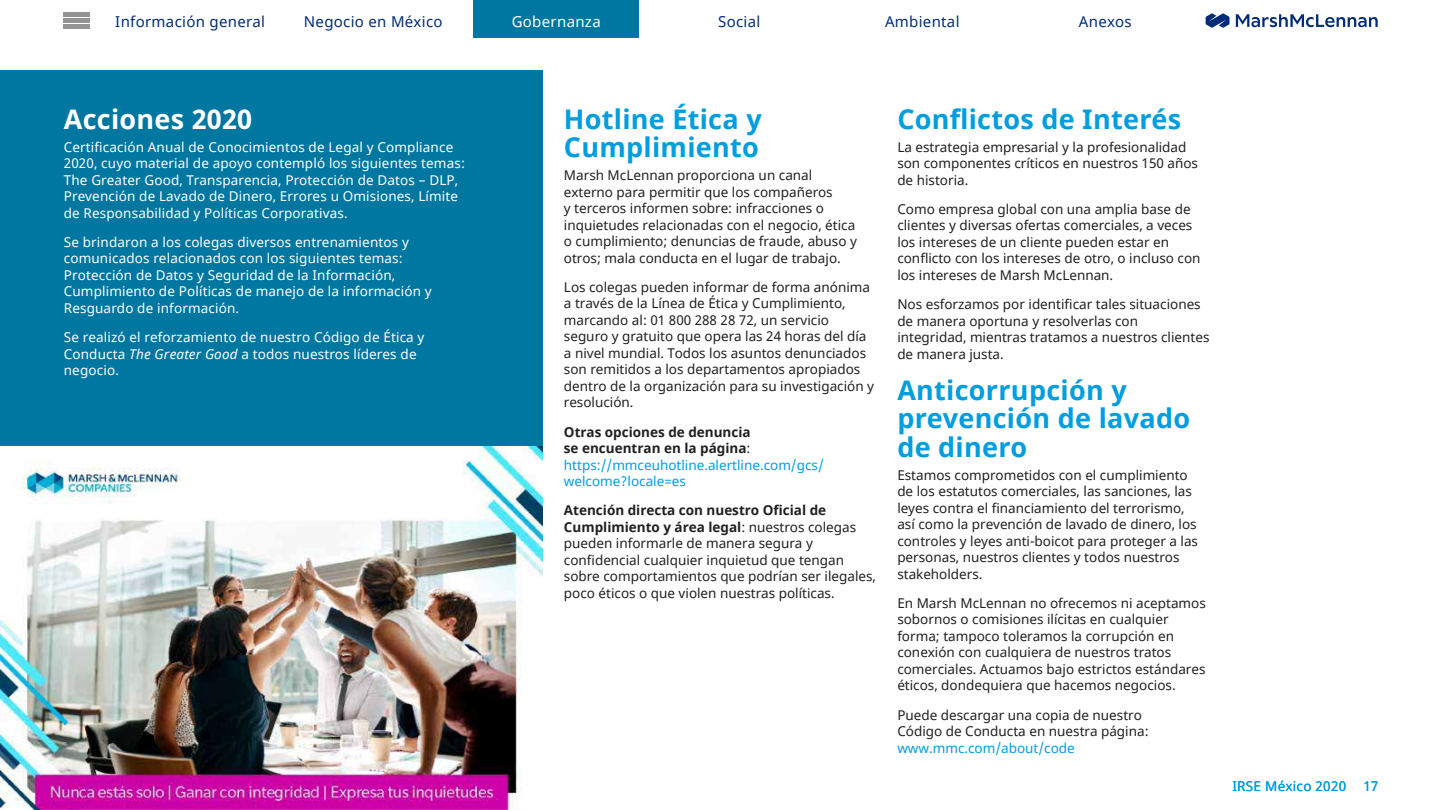
<style>
.page{position:relative;width:1440px;height:810px;background:#fff}
.page>*{position:absolute;margin:0;border:0;box-sizing:border-box;transform-origin:0 0}
.t1{font:700 27px/28.5px "Noto Sans";letter-spacing:.01em;color:#009de0}
.t2{font:700 27px "Noto Sans";letter-spacing:.01em;color:#fff}
.t3{font:15px "Noto Sans";letter-spacing:.02em;color:#002c77}
.t4{font:15px "Noto Sans";letter-spacing:.02em;color:#fff}
.t5{font:13.5px/16.5px "Noto Sans";color:#202020}
.t6{font:13.5px/16.5px "Noto Sans";letter-spacing:.01em;color:#fff}
.t7{font:13.5px/16.5px "Noto Sans";color:#009de0}
.t8{font:13.5px "Noto Sans";letter-spacing:.02em;color:#009de0}
.s1{font-style:italic}
.s2{font-weight:700;color:#202020}
.s3{color:#202020}
.s4{font-weight:700}
</style>
<div class="page">
<svg style="left:1235px;top:14px;width:142px;height:13px"></svg>
<svg style="left:1205px;top:13px;width:24px;height:15px"></svg>
<div style="left:473px;top:0;width:166px;height:37px;background:#0077a0"></div>
<div style="left:64px;top:12px;width:26px;height:5px;background:#949494"></div>
<div style="left:64px;top:18px;width:26px;height:5px;background:#949494"></div>
<div style="left:64px;top:24px;width:26px;height:5px;background:#949494"></div>
<div style="left:0;top:70px;width:542px;height:740px;background:#0077a0"></div>
<img style="left:0;top:447px;width:542px;height:363px">
<p class="t3" style="left:115px;top:11px;width:151px">Información general</p>
<p class="t3" style="left:304px;top:11px;width:140px">Negocio en México</p>
<p class="t4" style="left:511px;top:11px;width:90px">Gobernanza</p>
<p class="t3" style="left:718px;top:11px;width:44px">Social</p>
<p class="t3" style="left:885px;top:11px;width:76px">Ambiental</p>
<p class="t3" style="left:1078px;top:11px;width:54px">Anexos</p>
<h1 class="t2" style="left:64px;top:100px;width:190px">Acciones 2020</h1>
<p class="t6" style="left:64px;top:139px;width:403px">Certificación Anual de Conocimientos de Legal y Compliance 2020, cuyo material de apoyo contempló los siguientes temas:<br>The Greater Good, Transparencia, Protección de Datos – DLP, Prevención de Lavado de Dinero, Errores u Omisiones, Límite de Responsabilidad y Políticas Corporativas.</p>
<p class="t6" style="left:64px;top:234px;width:369px">Se brindaron a los colegas diversos entrenamientos y comunicados relacionados con los siguientes temas:<br>Protección de Datos y Seguridad de la Información, Cumplimiento de Políticas de manejo de la información y Resguardo de información.</p>
<p class="t6" style="left:64px;top:329px;width:362px">Se realizó el reforzamiento de nuestro Código de Ética y<br>Conducta <span class="s1">The Greater Good</span> a todos nuestros líderes de negocio.</p>
<h1 class="t1" style="left:564px;top:105px;width:199px">Hotline Ética y<br>Cumplimiento</h1>
<p class="t5" style="left:564px;top:167px;width:294px">Marsh McLennan proporciona un canal externo para permitir que los compañeros<br>y terceros informen sobre: infracciones o inquietudes relacionadas con el negocio, ética o cumplimiento; denuncias de fraude, abuso y otros; mala conducta en el lugar de trabajo.</p>
<p class="t5" style="left:564px;top:279px;width:312px">Los colegas pueden informar de forma anónima a través de la Línea de Ética y Cumplimiento, marcando al: 01 800 288 28 72, un servicio seguro y gratuito que opera las 24 horas del día a nivel mundial. Todos los asuntos denunciados son remitidos a los departamentos apropiados dentro de la organización para su investigación y resolución.</p>
<p class="t7" style="left:564px;top:424px;width:261px"><span class="s2">Otras opciones de denuncia<br>se encuentran en la página</span><span class="s3">: </span>https://mmceuhotline.alertline.com/gcs/ welcome?locale=es</p>
<p class="t5" style="left:564px;top:503px;width:313px"><span class="s4">Atención directa con nuestro Oficial de Cumplimiento y área legal</span>: nuestros colegas pueden informarle de manera segura y confidencial cualquier inquietud que tengan sobre comportamientos que podrían ser ilegales, poco éticos o que violen nuestras políticas.</p>
<h1 class="t1" style="left:897px;top:105px;width:285px">Conflictos de Interés</h1>
<p class="t5" style="left:897px;top:139px;width:302px">La estrategia empresarial y la profesionalidad son componentes críticos en nuestros 150 años de historia.</p>
<p class="t5" style="left:897px;top:201px;width:305px">Como empresa global con una amplia base de clientes y diversas ofertas comerciales, a veces los intereses de un cliente pueden estar en conflicto con los intereses de otro, o incluso con los intereses de Marsh McLennan.</p>
<p class="t5" style="left:897px;top:296px;width:313px">Nos esforzamos por identificar tales situaciones de manera oportuna y resolverlas con integridad, mientras tratamos a nuestros clientes de manera justa.</p>
<h1 class="t1" style="left:897px;top:376px;width:294px">Anticorrupción y prevención de lavado de dinero</h1>
<p class="t5" style="left:897px;top:467px;width:302px">Estamos comprometidos con el cumplimiento de los estatutos comerciales, las sanciones, las leyes contra el financiamiento del terrorismo, así como la prevención de lavado de dinero, los controles y leyes anti-boicot para proteger a las personas, nuestros clientes y todos nuestros stakeholders.</p>
<p class="t5" style="left:897px;top:595px;width:310px">En Marsh McLennan no ofrecemos ni aceptamos sobornos o comisiones ilícitas en cualquier forma; tampoco toleramos la corrupción en conexión con cualquiera de nuestros tratos comerciales. Actuamos bajo estrictos estándares éticos, dondequiera que hacemos negocios.</p>
<p class="t5" style="left:897px;top:707px;width:253px">Puede descargar una copia de nuestro<br>Código de Conducta en nuestra página:</p>
<p class="t7" style="left:897px;top:740px;width:179px">www.mmc.com/about/code</p>
<p class="t8" style="left:1232px;top:777px;width:115px">IRSE México 2020</p>
<p class="t7" style="left:1363px;top:779px;width:16px">17</p>
</div>
